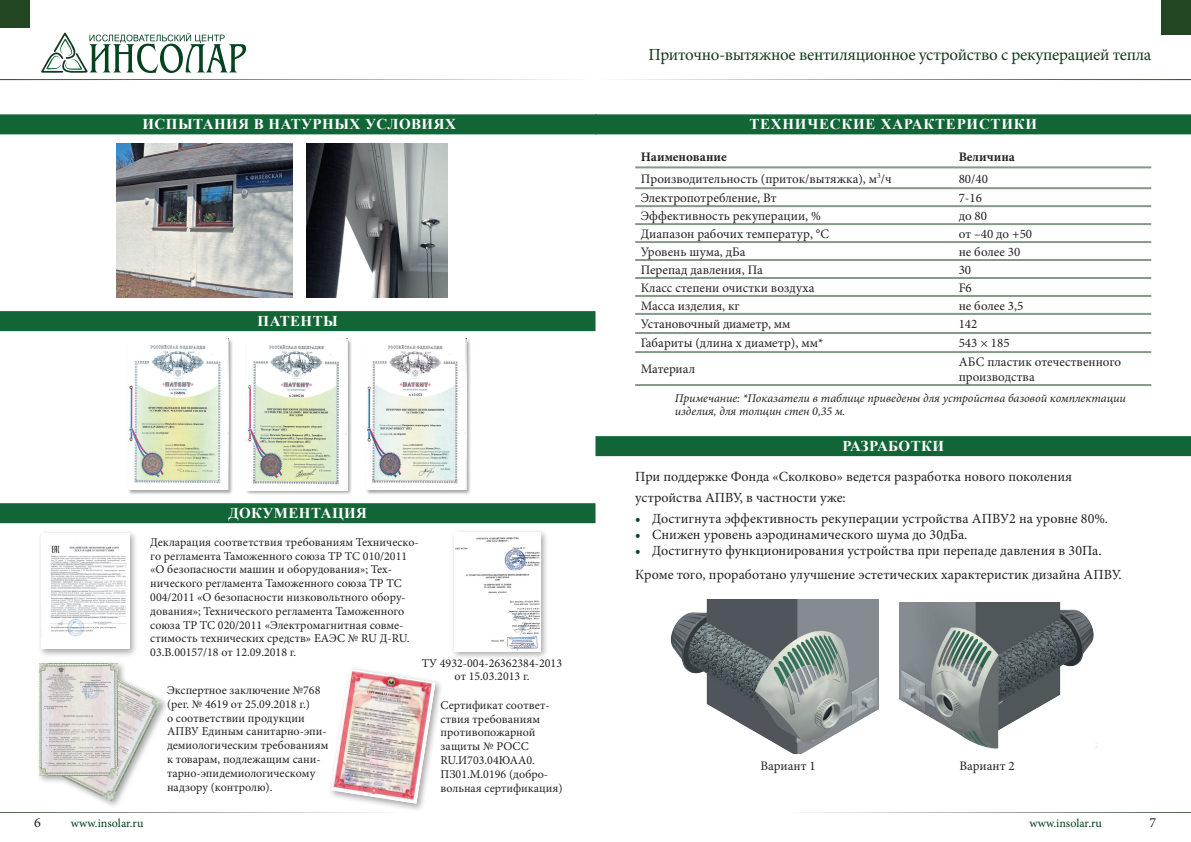
<style>
.page{position:relative;width:1191px;height:842px;background:#fff}
.page>*{position:absolute;margin:0;border:0;box-sizing:border-box;transform-origin:0 0}
.t1{font:17px "Minion Pro";letter-spacing:-.02em;color:#163a1a}
.t2{font:700 15px "Times New Roman";letter-spacing:.03em;color:#fff}
.t3{font:700 15px "Times New Roman";letter-spacing:.05em;color:#fff}
.t4{font:14px/21px "Minion Pro";color:#231f20}
.t5{font:13px/15px "Minion Pro";color:#231f20}
.t6{font:700 13px "Minion Pro";color:#231f20}
.t7{font:12px/13.8px "Minion Pro";color:#231f20}
.t8{font:italic 12px/13.8px "Minion Pro";color:#231f20}
.t9{font:12px "Minion Pro";letter-spacing:.005em;color:#00411d}
.s1{font-weight:700;color:#00411d}
</style>
<div class="page">
<svg style="left:805px;top:812px;width:386px;height:1px"></svg>
<svg style="left:0;top:812px;width:385px;height:1px"></svg>
<div style="left:0;top:0;width:30px;height:28px;background:#224622"></div>
<div style="left:1161px;top:0;width:30px;height:35px;background:#224622"></div>
<svg style="left:0;top:32px;width:1191px;height:48px"></svg>
<div style="left:245px;top:338px;width:107px;height:158px;background:#231f20;opacity:.4"></div>
<img style="left:247px;top:339px;width:101px;height:151px">
<div style="left:365px;top:338px;width:106px;height:157px;background:#231f20;opacity:.4"></div>
<img style="left:367px;top:338px;width:99px;height:152px">
<div style="left:127px;top:338px;width:106px;height:157px;background:#231f20;opacity:.4"></div>
<img style="left:129px;top:338px;width:99px;height:152px">
<div style="left:328px;top:666px;width:116px;height:146px;background:#231f20;opacity:.4"></div>
<img style="left:331px;top:669px;width:104px;height:135px">
<div style="left:0;top:311px;width:595px;height:20px;background:#126536"></div>
<div style="left:595px;top:114px;width:596px;height:20px;background:#126536"></div>
<div style="left:595px;top:436px;width:596px;height:20px;background:#126536"></div>
<hr style="left:635px;top:166px;width:318px;height:2px;background:#839a85">
<hr style="left:953px;top:166px;width:198px;height:2px;background:#839a85">
<hr style="left:635px;top:187px;width:318px;height:2px;background:#839a85">
<hr style="left:953px;top:187px;width:198px;height:2px;background:#839a85">
<hr style="left:635px;top:205px;width:318px;height:2px;background:#839a85">
<hr style="left:953px;top:205px;width:198px;height:2px;background:#839a85">
<hr style="left:635px;top:223px;width:318px;height:2px;background:#839a85">
<hr style="left:953px;top:223px;width:198px;height:2px;background:#839a85">
<hr style="left:635px;top:241px;width:318px;height:2px;background:#839a85">
<hr style="left:953px;top:241px;width:198px;height:2px;background:#839a85">
<hr style="left:635px;top:259px;width:318px;height:2px;background:#839a85">
<hr style="left:953px;top:259px;width:198px;height:2px;background:#839a85">
<hr style="left:635px;top:277px;width:318px;height:2px;background:#839a85">
<hr style="left:953px;top:277px;width:198px;height:2px;background:#839a85">
<hr style="left:635px;top:295px;width:318px;height:2px;background:#839a85">
<hr style="left:953px;top:295px;width:198px;height:2px;background:#839a85">
<hr style="left:635px;top:313px;width:318px;height:2px;background:#839a85">
<hr style="left:953px;top:313px;width:198px;height:2px;background:#839a85">
<hr style="left:635px;top:332px;width:318px;height:2px;background:#839a85">
<hr style="left:953px;top:332px;width:198px;height:2px;background:#839a85">
<hr style="left:635px;top:351px;width:318px;height:2px;background:#839a85">
<hr style="left:953px;top:351px;width:198px;height:2px;background:#839a85">
<hr style="left:635px;top:384px;width:318px;height:2px;background:#839a85">
<hr style="left:953px;top:384px;width:198px;height:2px;background:#839a85">
<img style="left:116px;top:144px;width:177px;height:154px">
<img style="left:306px;top:143px;width:141px;height:155px">
<div style="left:0;top:114px;width:597px;height:20px;background:#126536"></div>
<img style="left:670px;top:599px;width:208px;height:154px">
<img style="left:899px;top:602px;width:197px;height:147px">
<div style="left:0;top:503px;width:595px;height:20px;background:#126536"></div>
<div style="left:38px;top:530px;width:100px;height:127px;background:#231f20;opacity:.4"></div>
<div style="left:41px;top:533px;width:89px;height:116px;background:#fff"></div>
<img style="left:41px;top:545px;width:86px;height:92px">
<div style="left:37px;top:661px;width:133px;height:148px;background:#231f20;opacity:.4"></div>
<img style="left:41px;top:666px;width:120px;height:135px">
<img style="left:40px;top:664px;width:78px;height:112px">
<div style="left:450px;top:529px;width:99px;height:130px;background:#231f20;opacity:.4"></div>
<img style="left:454px;top:533px;width:86px;height:118px">
<p class="t2" style="left:142px;top:114px;width:315px">ИСПЫТАНИЯ В НАТУРНЫХ УСЛОВИЯХ</p>
<p class="t2" style="left:257px;top:311px;width:82px">ПАТЕНТЫ</p>
<p class="t2" style="left:228px;top:503px;width:140px">ДОКУМЕНТАЦИЯ</p>
<p class="t7" style="left:150px;top:535px;width:270px">Декларация соответствия требованиям Техническо&shy;го регламента Таможенного союза ТР ТС 010/2011 «О безопасности машин и оборудования»; Тех&shy;нического регламента Таможенного союза ТР ТС 004/2011 «О безопасности низковольтного обору&shy;дования»; Технического регламента Таможенного союза ТР ТС 020/2011 «Электромагнитная совме&shy;стимость технических средств» ЕАЭС № RU Д-RU.<br>03.В.00157/18 от 12.09.2018 г.</p>
<p class="t7" style="left:422px;top:656px;width:142px;text-align:center">ТУ 4932-004-26362384-2013 от 15.03.2013 г.</p>
<p class="t7" style="left:167px;top:683px;width:163px">Экспертное заключение №768 (рег. № 4619 от 25.09.2018 г.)<br>о соответствии продукции<br>АПВУ Единым санитарно-эпи&shy;демиологическим требованиям к товарам, подлежащим сани&shy;тарно-эпидемиологическому надзору (контролю).</p>
<p class="t7" style="left:440px;top:698px;width:123px">Сертификат соответ&shy;ствия требованиям противопожарной защиты № РОСС<br>RU.И703.04ЮАА0.<br>ПЗ01.М.0196 (добро&shy;вольная сертификация)</p>
<h1 class="t1" style="left:648px;top:43px;width:504px">Приточно-вытяжное вентиляционное устройство с рекуперацией тепла</h1>
<p class="t3" style="left:749px;top:114px;width:289px">ТЕХНИЧЕСКИЕ ХАРАКТЕРИСТИКИ</p>
<p class="t6" style="left:641px;top:147px;width:87px">Наименование</p>
<p class="t6" style="left:958px;top:147px;width:58px">Величина</p>
<p class="t5" style="left:641px;top:171px;width:252px">Производительность (приток/вытяжка), м<sup>3</sup>/ч</p>
<p class="t5" style="left:958px;top:171px;width:31px">80/40</p>
<p class="t5" style="left:641px;top:190px;width:137px">Электропотребление, Вт</p>
<p class="t5" style="left:958px;top:190px;width:25px">7-16</p>
<p class="t5" style="left:641px;top:208px;width:182px">Эффективность рекуперации, %</p>
<p class="t5" style="left:958px;top:208px;width:30px">до 80</p>
<p class="t5" style="left:641px;top:226px;width:190px">Диапазон рабочих температур, °С</p>
<p class="t5" style="left:958px;top:226px;width:75px">от –40 до +50</p>
<p class="t5" style="left:641px;top:244px;width:106px">Уровень шума, дБа</p>
<p class="t5" style="left:958px;top:244px;width:63px">не более 30</p>
<p class="t5" style="left:641px;top:262px;width:123px">Перепад давления, Па</p>
<p class="t5" style="left:958px;top:262px;width:14px">30</p>
<p class="t5" style="left:641px;top:280px;width:175px">Класс степени очистки воздуха</p>
<p class="t5" style="left:958px;top:280px;width:15px">F6</p>
<p class="t5" style="left:641px;top:298px;width:100px">Масса изделия, кг</p>
<p class="t5" style="left:958px;top:298px;width:66px">не более 3,5</p>
<p class="t5" style="left:641px;top:317px;width:151px">Установочный диаметр, мм</p>
<p class="t5" style="left:958px;top:317px;width:20px">142</p>
<p class="t5" style="left:641px;top:336px;width:184px">Габариты (длина х диаметр), мм*</p>
<p class="t5" style="left:958px;top:336px;width:52px">543 × 185</p>
<p class="t5" style="left:641px;top:362px;width:56px">Материал</p>
<p class="t5" style="left:958px;top:354px;width:164px">АБС пластик отечественного производства</p>
<p class="t8" style="left:675px;top:391px;width:452px">Примечание: *Показатели в таблице приведены для устройства базовой комплектации изделия, для толщин стен 0,35 м.</p>
<p class="t2" style="left:842px;top:436px;width:103px">РАЗРАБОТКИ</p>
<p class="t4" style="left:635px;top:466px;width:438px">При поддержке Фонда «Сколково» ведется разработка нового поколения устройства АПВУ, в частности уже:</p>
<p class="t4" style="left:635px;top:508px;width:474px"><span class="s1">•</span> Достигнута эффективность рекуперации устройства АПВУ2 на уровне 80%.</p>
<p class="t4" style="left:635px;top:524px;width:334px"><span class="s1">•</span> Снижен уровень аэродинамического шума до 30дБа.</p>
<p class="t4" style="left:635px;top:539px;width:488px;line-height:23.8px"><span class="s1">•</span> Достигнуто функционирования устройства при перепаде давления в 30Па.<br>Кроме того, проработано улучшение эстетических характеристик дизайна АПВУ.</p>
<p class="t5" style="left:760px;top:758px;width:57px">Вариант 1</p>
<p class="t5" style="left:959px;top:758px;width:57px">Вариант 2</p>
<p class="t4" style="left:34px;top:812px;width:8px">6</p>
<p class="t4" style="left:1149px;top:812px;width:8px">7</p>
<p class="t9" style="left:71px;top:815px;width:74px">www.insolar.ru</p>
<p class="t9" style="left:1029px;top:815px;width:74px">www.insolar.ru</p>
</div>
